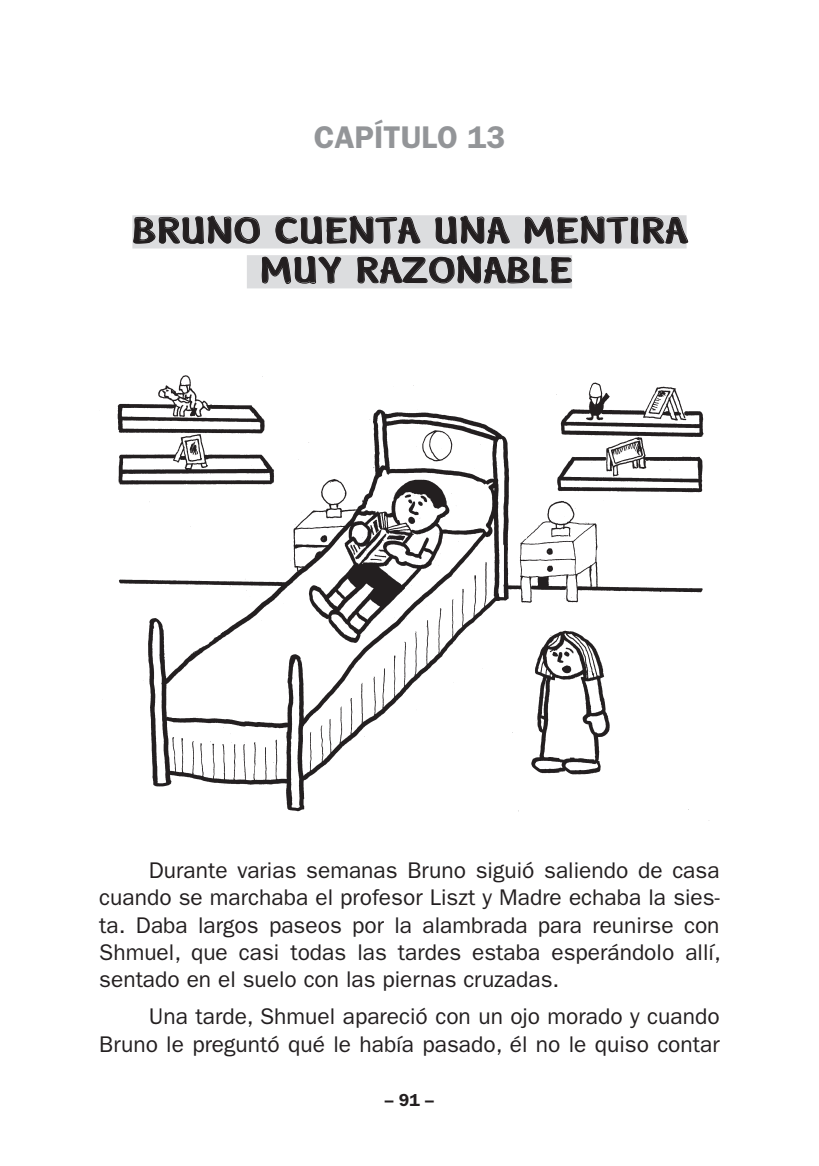
<style>
.page{position:relative;width:819px;height:1166px;background:#fff}
.page>*{position:absolute;margin:0;border:0;box-sizing:border-box;transform-origin:0 0}
.t1{font:33.25px/39.9px "Disney Simple";letter-spacing:.02em;color:#231f20;scale:1.22 1}
.t2{font:600 31.5px "Franklin Gothic";color:#939598}
.t3{font:22.75px/27.3px "Franklin Gothic";color:#231f20;text-align:justify}
.t4{font:600 17.5px "Franklin Gothic";color:#231f20}
</style>
<div class="page">
<img style="left:117px;top:375px;width:593px;height:446px">
<div style="left:132px;top:215px;width:554px;height:33px;background:#e5e5e7"></div>
<svg style="left:133px;top:216px;width:555px;height:73px"></svg>
<h2 class="t2" style="left:313px;top:118px;width:193px">CAPÍTULO 13</h2>
<h1 class="t1" style="left:132px;top:209px;width:62px">BRUNO</h1>
<h1 class="t1" style="left:260px;top:209px;width:351px;text-indent:15px">CUENTA UNA MENTIRA<br>MUY RAZONABLE</h1>
<p class="t3" style="left:99px;top:857px;width:623px;text-indent:50px">Durante varias semanas Bruno siguió saliendo de casa cuando se marchaba el profesor Liszt y Madre echaba la sies&shy;ta. Daba largos paseos por la alambrada para reunirse con Shmuel, que casi todas las tardes estaba esperándolo allí, sentado en el suelo con las piernas cruzadas.</p>
<p class="t3" style="left:99px;top:1003px;width:622px;text-align:right">Una tarde, Shmuel apareció con un ojo morado y cuando<br>Bruno le preguntó qué le había pasado, él no le quiso contar</p>
<p class="t4" style="left:385px;top:1089px;width:50px">– 91 –</p>
</div>
